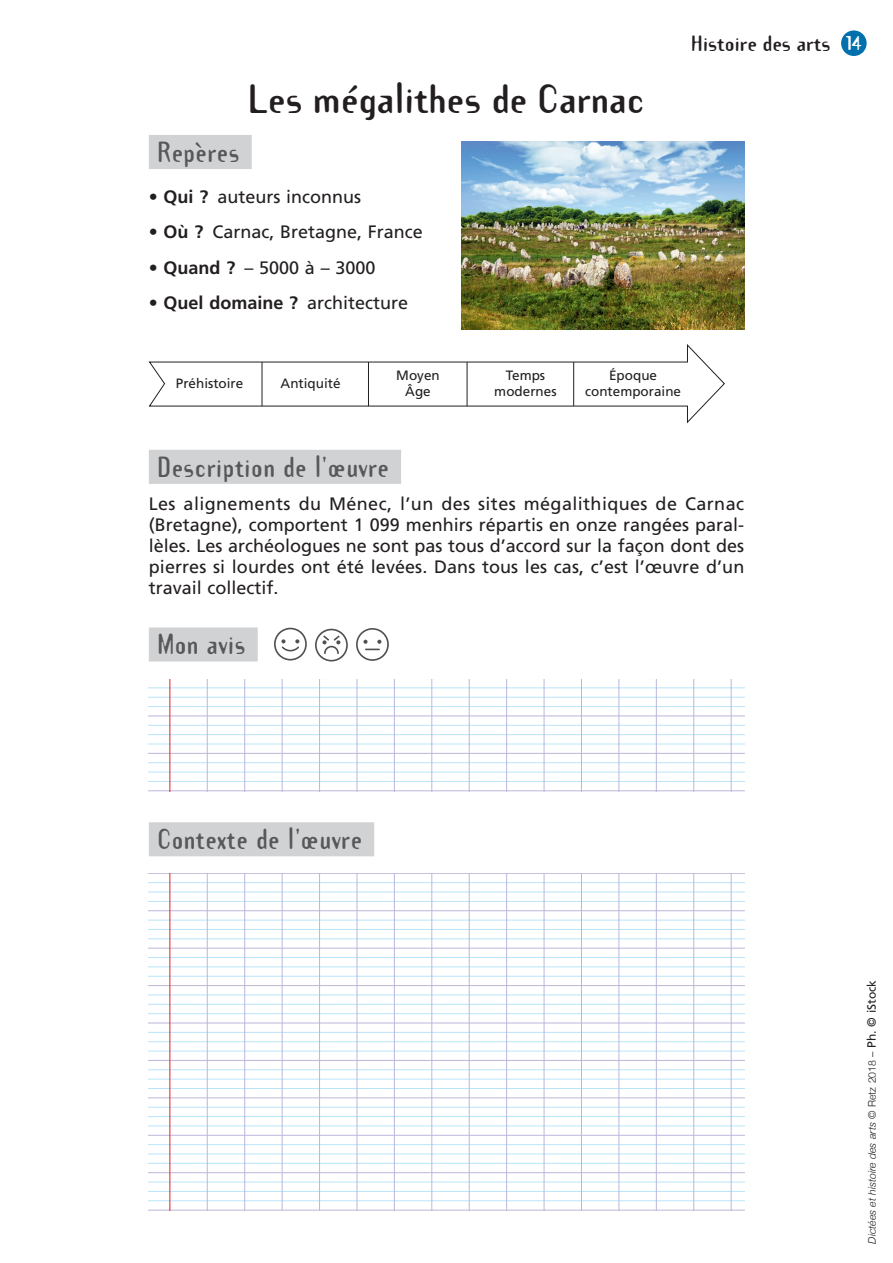
<style>
.page{position:relative;width:893px;height:1263px;background:#fff}
.page>*{position:absolute;margin:0;border:0;box-sizing:border-box;transform-origin:0 0}
.t1{font:700 36px "Template Gothic";color:#231f20}
.t2{font:700 25.5px "Template Gothic";letter-spacing:.025em;color:#57585a;scale:.9 1}
.t3{font:700 19.5px "Template Gothic";color:#231f20}
.t4{font:18px/21px "Frutiger";color:#231f20;text-align:justify}
.t5{font:700 18px "Frutiger";color:#231f20}
.t6{font:13.5px/16.2px "Frutiger";color:#231f20;text-align:center}
.t7{font:italic 300 10.5px "Helvetica Neue";color:#231f20}
.s1{font-weight:700}
.s2{font-weight:400}
.s3{color:#fff}
.s4{font-style:normal}
.s5{font-family:"Frutiger";font-weight:400;font-style:normal;font-size:12px}
</style>
<div class="page">
<div style="left:149px;top:135px;width:103px;height:34px;background:#d1d2d4"></div>
<div style="left:149px;top:450px;width:252px;height:34px;background:#d1d2d4"></div>
<div style="left:149px;top:627px;width:109px;height:34px;background:#d1d2d4"></div>
<div style="left:149px;top:822px;width:225px;height:34px;background:#d1d2d4"></div>
<svg style="left:149px;top:344px;width:576px;height:79px"></svg>
<hr style="left:262px;top:362px;width:1px;height:44px;background:#231f20">
<hr style="left:368px;top:362px;width:1px;height:44px;background:#231f20">
<hr style="left:467px;top:362px;width:1px;height:44px;background:#231f20">
<hr style="left:573px;top:362px;width:1px;height:44px;background:#231f20">
<svg style="left:149px;top:679px;width:595px;height:112px"></svg>
<hr style="left:149px;top:1210px;width:595px;height:1px;background:#bbb7da">
<svg style="left:149px;top:874px;width:595px;height:336px"></svg>
<svg style="left:274px;top:628px;width:33px;height:32px"></svg>
<svg style="left:356px;top:628px;width:33px;height:33px"></svg>
<svg style="left:315px;top:629px;width:33px;height:32px"></svg>
<img style="left:462px;top:141px;width:282px;height:189px">
<div style="left:841px;top:30px;width:26px;height:26px;background:#0071ad;border-radius:50%"></div>
<h1 class="t1" style="left:248px;top:73px;width:398px">Les mégalithes de Carnac</h1>
<h2 class="t2" style="left:157px;top:134px;width:93px">Repères</h2>
<p class="t4" style="left:149px;top:187px;width:214px"><span class="s1">• Qui ?</span> auteurs inconnus</p>
<p class="t4" style="left:149px;top:222px;width:276px"><span class="s1">• Où ?</span> Carnac, Bretagne, France</p>
<p class="t4" style="left:149px;top:257px;width:228px"><span class="s1">• Quand ?</span> – 5000 à – 3000</p>
<p class="t5" style="left:149px;top:292px;width:261px">• Quel domaine ? <span class="s2">architecture</span></p>
<p class="t3" style="left:691px;top:30px;width:172px">Histoire des arts <span class="s3">14</span></p>
<p class="t6" style="left:176px;top:375px;width:69px">Préhistoire</p>
<p class="t6" style="left:396px;top:367px;width:45px">Moyen<br>Âge</p>
<p class="t6" style="left:494px;top:367px;width:64px">Temps modernes</p>
<p class="t6" style="left:585px;top:367px;width:98px">Époque contemporaine</p>
<p class="t6" style="left:281px;top:375px;width:62px">Antiquité</p>
<h2 class="t2" style="left:157px;top:449px;width:259px">Description de l'œuvre</h2>
<p class="t4" style="left:149px;top:494px;width:597px">Les alignements du Ménec, l’un des sites mégalithiques de Carnac (Bretagne), comportent 1 099 menhirs répartis en onze rangées paral&shy;lèles. Les archéologues ne sont pas tous d’accord sur la façon dont des pierres si lourdes ont été levées. Dans tous les cas, c’est l’œuvre d’un travail collectif.</p>
<h2 class="t2" style="left:157px;top:626px;width:99px">Mon avis</h2>
<h2 class="t2" style="left:157px;top:821px;width:229px">Contexte de l'œuvre</h2>
<p class="t7" style="left:864px;top:1243px;width:265px;rotate:-90deg">Dictées et histoire des arts <span class="s4">© Retz 2018 –</span> <span class="s5">Ph. © iStock</span></p>
</div>
